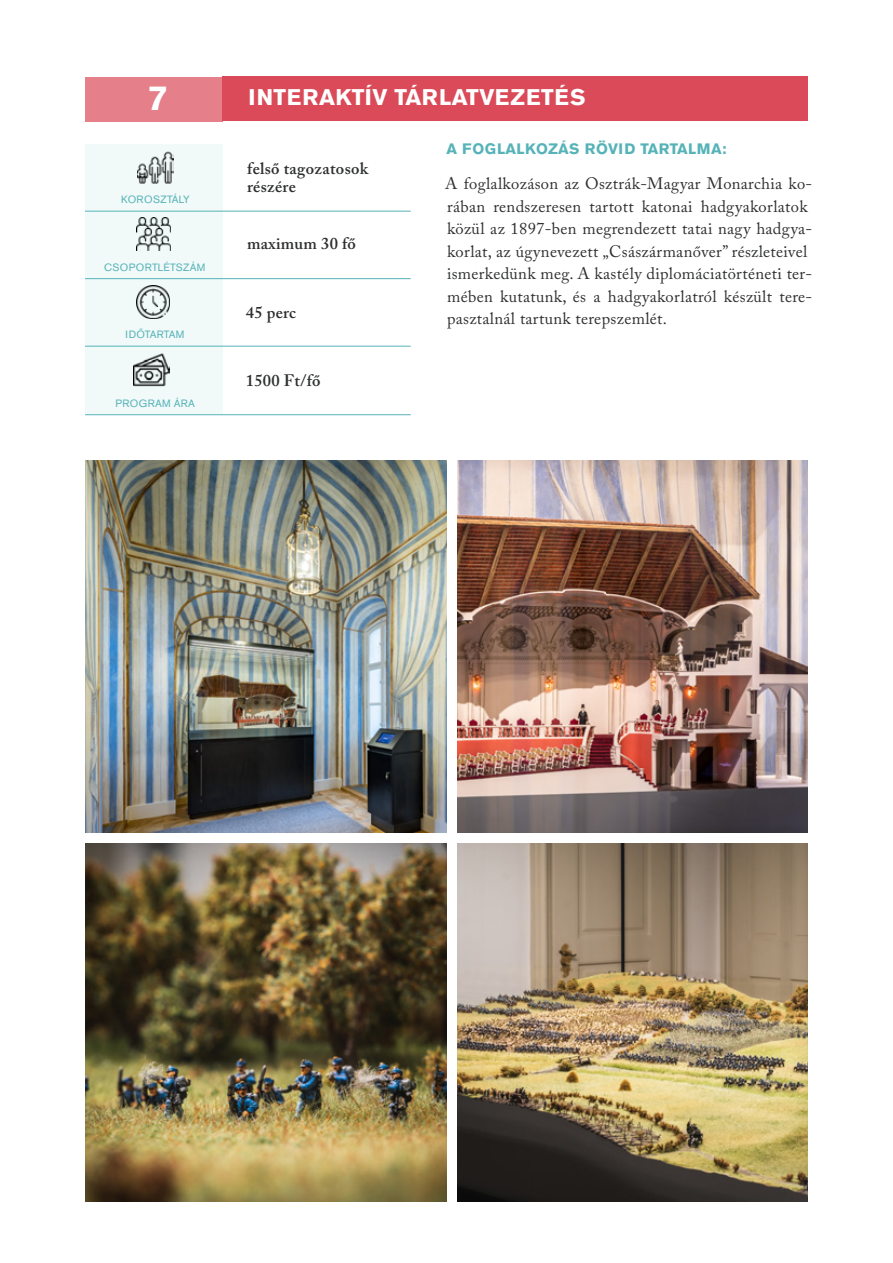
<style>
.page{position:relative;width:893px;height:1263px;background:#fff}
.page>*{position:absolute;margin:0;border:0;box-sizing:border-box;transform-origin:0 0}
.t1{font:700 34.5px "Akzidenz Grotesk Pro";color:#fff}
.t2{font:700 22.5px "Akzidenz Grotesk Pro";letter-spacing:.02em;color:#fff}
.t3{font:16.5px/22.5px "Adobe Caslon Pro";letter-spacing:.02em;color:#2e2f2f}
.t4{font:600 16.5px/18.5px "Adobe Caslon Pro";letter-spacing:.02em;color:#2e2f2f}
.t5{font:700 15px "Akzidenz Grotesk Pro";letter-spacing:.03em;color:#56b3b8}
.t6{font:10.5px "Akzidenz Grotesk Pro";letter-spacing:.02em;color:#56b3b8}
</style>
<div class="page">
<div style="left:85px;top:144px;width:137px;height:270px;background:#f1f9f9"></div>
<div style="left:222px;top:76px;width:586px;height:45px;background:#da4a58"></div>
<div style="left:85px;top:77px;width:137px;height:45px;background:#e5808a"></div>
<img style="left:138px;top:151px;width:36px;height:33px">
<img style="left:137px;top:218px;width:33px;height:33px">
<img style="left:136px;top:285px;width:33px;height:33px">
<img style="left:134px;top:353px;width:35px;height:34px">
<hr style="left:85px;top:211px;width:326px;height:1px;background:#56b3b8">
<hr style="left:85px;top:278px;width:326px;height:1px;background:#56b3b8">
<hr style="left:85px;top:346px;width:326px;height:1px;background:#56b3b8">
<hr style="left:85px;top:414px;width:326px;height:1px;background:#56b3b8">
<img style="left:85px;top:844px;width:361px;height:357px">
<img style="left:458px;top:844px;width:350px;height:358px">
<img style="left:85px;top:460px;width:361px;height:372px">
<img style="left:458px;top:460px;width:350px;height:372px">
<h1 class="t1" style="left:149px;top:76px;width:21px">7</h1>
<h2 class="t2" style="left:248px;top:83px;width:339px">INTERAKTÍV TÁRLATVEZETÉS</h2>
<p class="t5" style="left:446px;top:139px;width:281px">A FOGLALKOZÁS RÖVID TARTALMA:</p>
<p class="t3" style="left:445px;top:172px;width:369px">A foglalkozáson az Osztrák-Magyar Monarchia ko&shy;rában rendszeresen tartott katonai hadgyakorlatok közül az 1897-ben megrendezett tatai nagy hadgya&shy;korlat, az úgynevezett „Császármanőver” részleteivel ismerkedünk meg. A kastély diplomáciatörténeti ter&shy;mében kutatunk, és a hadgyakorlatról készült tere&shy;pasztalnál tartunk terepszemlét.</p>
<p class="t4" style="left:247px;top:159px;width:123px">felső tagozatosok részére</p>
<p class="t6" style="left:121px;top:192px;width:70px">KOROSZTÁLY</p>
<p class="t4" style="left:247px;top:234px;width:110px">maximum 30 fő</p>
<p class="t6" style="left:104px;top:260px;width:103px">CSOPORTLÉTSZÁM</p>
<p class="t4" style="left:246px;top:303px;width:52px">45 perc</p>
<p class="t6" style="left:126px;top:327px;width:60px">IDŐTARTAM</p>
<p class="t6" style="left:115px;top:397px;width:81px">PROGRAM ÁRA</p>
<p class="t4" style="left:246px;top:371px;width:76px">1500 Ft/fő</p>
</div>
